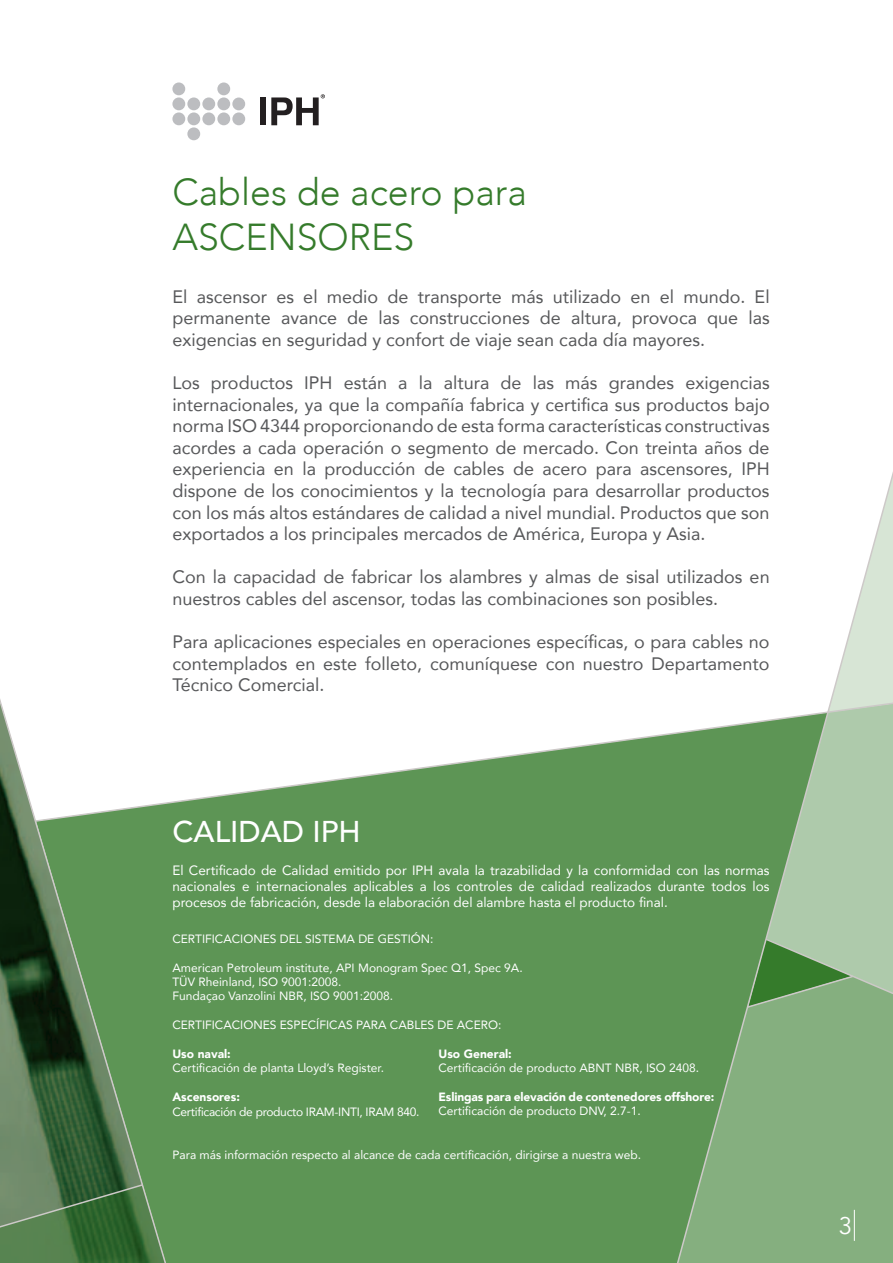
<style>
.page{position:relative;width:893px;height:1263px;background:#fff}
.page>*{position:absolute;margin:0;border:0;box-sizing:border-box;transform-origin:0 0}
.t1{font:300 37.5px/45px "Avenir";color:#357b2b}
.t2{font:500 30px "Avenir";color:#fff}
.t3{font:24px "Avenir";color:#fff}
.t4{font:18px/21.6px "Avenir";color:#57585a;text-align:justify}
.t5{font:13.5px/16.2px "Avenir";color:#fff;text-align:justify}
.t6{font:12px/14.4px "Avenir";color:#fff}
.t7{font:900 12px "Avenir";letter-spacing:-.01em;color:#fff}
.t8{font:12px "Avenir";letter-spacing:-.025em;color:#fff}
</style>
<div class="page">
<div style="left:185px;top:823px;width:476px;height:440px;background:#5d9555"></div>
<div style="left:187px;top:97px;width:13px;height:13px;background:#bcbdc0;border-radius:50%"></div>
<div style="left:187px;top:112px;width:13px;height:13px;background:#bcbdc0;border-radius:50%"></div>
<div style="left:187px;top:127px;width:13px;height:13px;background:#bcbdc0;border-radius:50%"></div>
<div style="left:202px;top:97px;width:13px;height:13px;background:#bcbdc0;border-radius:50%"></div>
<div style="left:202px;top:112px;width:13px;height:13px;background:#bcbdc0;border-radius:50%"></div>
<div style="left:217px;top:82px;width:13px;height:13px;background:#bcbdc0;border-radius:50%"></div>
<div style="left:217px;top:97px;width:13px;height:13px;background:#bcbdc0;border-radius:50%"></div>
<div style="left:217px;top:112px;width:13px;height:13px;background:#bcbdc0;border-radius:50%"></div>
<div style="left:232px;top:98px;width:13px;height:12px;background:#bcbdc0;border-radius:50%"></div>
<div style="left:232px;top:112px;width:13px;height:13px;background:#bcbdc0;border-radius:50%"></div>
<div style="left:260px;top:97px;width:6px;height:28px;background:#231f20"></div>
<svg style="left:271px;top:94px;width:54px;height:31px"></svg>
<svg style="left:661px;top:823px;width:232px;height:440px;background:#75a56f"></svg>
<svg style="left:185px;top:722px;width:561px;height:101px"></svg>
<svg style="left:746px;top:472px;width:147px;height:548px"></svg>
<svg style="left:0;top:82px;width:185px;height:1181px"></svg>
<h1 class="t1" style="left:172px;top:170px;width:356px">Cables de acero para<br>ASCENSORES</h1>
<p class="t4" style="left:172px;top:285px;width:599px">El ascensor es el medio de transporte más utilizado en el mundo. El permanente avance de las construcciones de altura, provoca que las exigencias en seguridad y confort de viaje sean cada día mayores.</p>
<p class="t4" style="left:172px;top:371px;width:599px">Los productos IPH están a la altura de las más grandes exigencias internacionales, ya que la compañía fabrica y certifica sus productos bajo norma ISO 4344 proporcionando de esta forma características constructivas acordes a cada operación o segmento de mercado. Con treinta años de experiencia en la producción de cables de acero para ascensores, IPH dispone de los conocimientos y la tecnología para desarrollar productos con los más altos estándares de calidad a nivel mundial. Productos que son exportados a los principales mercados de América, Europa y Asia.</p>
<p class="t4" style="left:172px;top:566px;width:599px">Con la capacidad de fabricar los alambres y almas de sisal utilizados en nuestros cables del ascensor, todas las combinaciones son posibles.</p>
<p class="t4" style="left:172px;top:631px;width:599px">Para aplicaciones especiales en operaciones específicas, o para cables no contemplados en este folleto, comuníquese con nuestro Departamento Técnico Comercial.</p>
<h2 class="t2" style="left:172px;top:806px;width:190px">CALIDAD IPH</h2>
<p class="t5" style="left:172px;top:861px;width:599px">El Certificado de Calidad emitido por IPH avala la trazabilidad y la conformidad con las normas nacionales e internacionales aplicables a los controles de calidad realizados durante todos los procesos de fabricación, desde la elaboración del alambre hasta el producto final.</p>
<p class="t6" style="left:172px;top:931px;width:263px">CERTIFICACIONES DEL SISTEMA DE GESTIÓN:</p>
<p class="t6" style="left:172px;top:960px;width:352px">American Petroleum institute, API Monogram Spec Q1, Spec 9A.<br>TÜV Rheinland, ISO 9001:2008.<br>Fundaçao Vanzolini NBR, ISO 9001:2008.</p>
<p class="t6" style="left:172px;top:1017px;width:331px">CERTIFICACIONES ESPECÍFICAS PARA CABLES DE ACERO:</p>
<p class="t7" style="left:172px;top:1043px;width:60px">Uso naval:</p>
<p class="t6" style="left:172px;top:1061px;width:213px">Certificación de planta Lloyd’s Register.</p>
<p class="t7" style="left:172px;top:1087px;width:69px">Ascensores:</p>
<p class="t8" style="left:172px;top:1102px;width:249px">Certificación de producto IRAM-INTI, IRAM 840.</p>
<p class="t6" style="left:172px;top:1147px;width:470px">Para más información respecto al alcance de cada certificación, dirigirse a nuestra web.</p>
<p class="t7" style="left:438px;top:1043px;width:75px">Uso General:</p>
<p class="t6" style="left:438px;top:1060px;width:262px">Certificación de producto ABNT NBR, ISO 2408.</p>
<p class="t7" style="left:438px;top:1086px;width:277px">Eslingas para elevación de contenedores offshore:</p>
<p class="t6" style="left:438px;top:1104px;width:204px">Certificación de producto DNV, 2.7-1.</p>
<h3 class="t3" style="left:839px;top:1211px;width:15px">3</h3>
</div>
